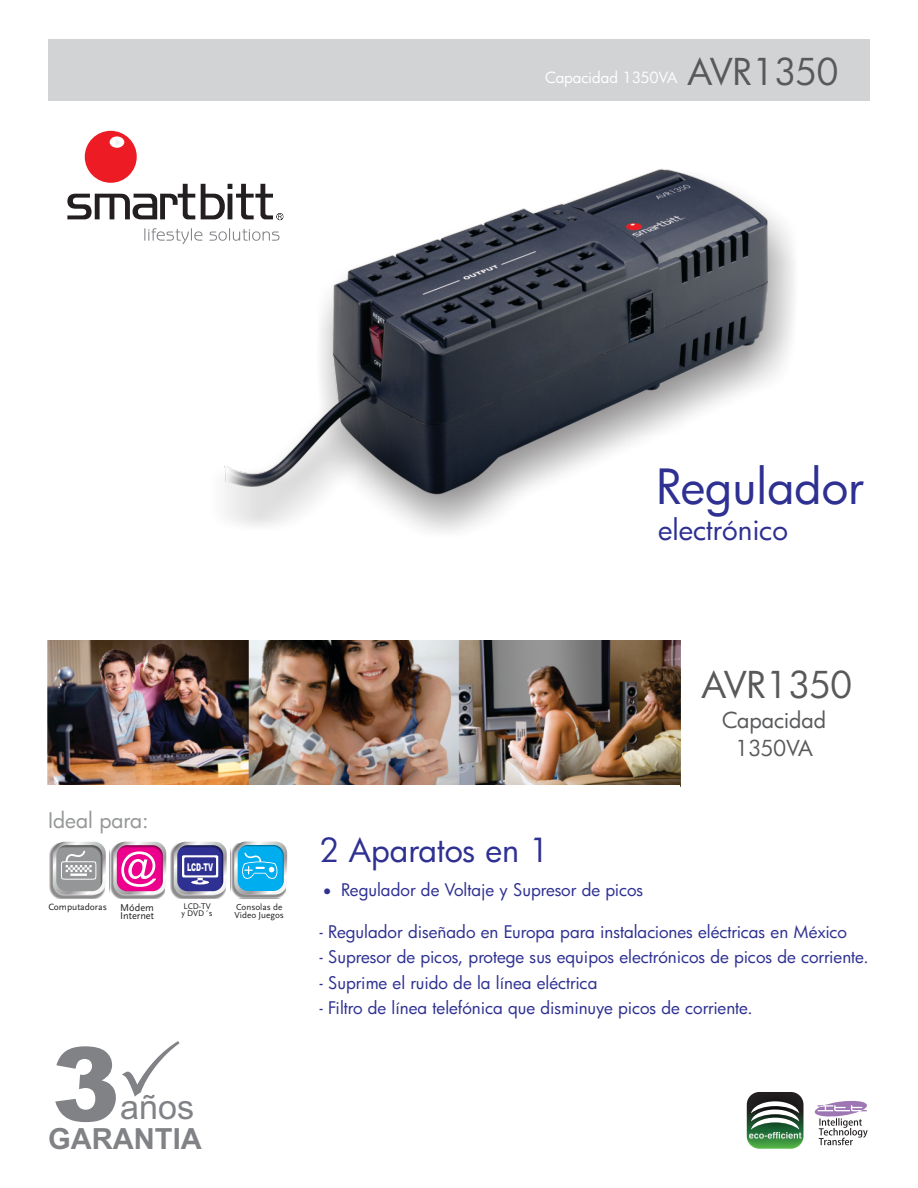
<style>
.page{position:relative;width:918px;height:1188px;background:#fff}
.page>*{position:absolute;margin:0;border:0;box-sizing:border-box;transform-origin:0 0}
.t1{font:900 102.45px "Arial";color:#808285}
.t2{font:47.1px "Futura";color:#2e3092}
.t3{font:36px "Futura";letter-spacing:-.015em;color:#58595b}
.t4{font:34.05px "Arial";color:#808285}
.t5{font:32.25px "Futura";letter-spacing:-.005em;color:#2e3092}
.t6{font:700 29.1px "Arial";color:#808285}
.t7{font:27.75px "Futura";color:#2e3092}
.t8{font:21.45px/28.2px "Futura";letter-spacing:-.005em;color:#58595b;text-align:center}
.t9{font:21px "Futura";color:#949698}
.t10{font:16.95px "Futura";color:#2e3092}
.t11{font:15px "Futura";letter-spacing:-.005em;color:#fff}
.t12{font:900 10.8px "Arial";color:#fff;scale:.61 1}
.t13{font:10.35px/9px "Scala Sans";color:#231f20}
.t14{font:9.45px "Scala Sans";color:#231f20}
.t15{font:9.15px/7.9px "Scala Sans";color:#231f20}
.t16{font:8.55px/7.4px "Scala Sans";color:#231f20}
</style>
<div class="page">
<div style="left:48px;top:40px;width:822px;height:61px;background:#d1d3d4"></div>
<div style="left:85px;top:131px;width:52px;height:52px;background:#ed1c24;border-radius:50%"></div>
<svg style="left:110px;top:136px;width:14px;height:12px"></svg>
<svg style="left:144px;top:228px;width:59px;height:16px"></svg>
<svg style="left:67px;top:184px;width:141px;height:36px"></svg>
<svg style="left:814px;top:1100px;width:54px;height:45px"></svg>
<div style="left:170px;top:844px;width:55px;height:55px;background:#231f20;opacity:.52"></div>
<div style="left:110px;top:844px;width:55px;height:55px;background:#231f20;opacity:.52"></div>
<div style="left:49px;top:844px;width:55px;height:55px;background:#231f20;opacity:.52"></div>
<svg style="left:53px;top:842px;width:53px;height:53px;background:#acadae"></svg>
<svg style="left:113px;top:842px;width:53px;height:53px"></svg>
<svg style="left:174px;top:842px;width:53px;height:53px;background:#6f70ab"></svg>
<div style="left:231px;top:843px;width:55px;height:55px;background:#231f20;opacity:.52"></div>
<svg style="left:234px;top:842px;width:53px;height:52px;background:#46b9e4"></svg>
<svg style="left:122px;top:1041px;width:57px;height:56px"></svg>
<img style="left:48px;top:640px;width:633px;height:147px">
<div style="left:37px;top:785px;width:643px;height:5px;background:#fff"></div>
<svg style="left:747px;top:1092px;width:56px;height:57px"></svg>
<img style="left:208px;top:168px;width:586px;height:364px">
<p class="t11" style="left:545px;top:72px;width:134px">Capacidad 1350VA</p>
<h3 class="t3" style="left:688px;top:57px;width:153px">AVR1350</h3>
<h2 class="t2" style="left:656px;top:469px;width:209px">Regulador</h2>
<h3 class="t7" style="left:658px;top:519px;width:131px">electrónico</h3>
<p class="t9" style="left:48px;top:812px;width:102px">Ideal para:</p>
<p class="t12" style="left:187px;top:863px;width:45px">LCD-TV</p>
<p class="t13" style="left:120px;top:904px;width:35px">Módem<br>Internet</p>
<p class="t14" style="left:48px;top:903px;width:60px">Computadoras</p>
<p class="t16" style="left:182px;top:903px;width:33px">LCD-TV y DVD´s</p>
<p class="t15" style="left:235px;top:904px;width:51px">Consolas de<br>Video Juegos</p>
<h1 class="t1" style="left:52px;top:1048px;width:70px">3</h1>
<h3 class="t4" style="left:120px;top:1094px;width:75px">años</h3>
<h3 class="t6" style="left:48px;top:1128px;width:155px">GARANTIA</h3>
<h3 class="t3" style="left:701px;top:671px;width:153px">AVR1350</h3>
<h3 class="t5" style="left:319px;top:837px;width:231px">2 Aparatos en 1</h3>
<p class="t10" style="left:323px;top:884px;width:321px">● Regulador de Voltaje y Supresor de picos</p>
<p class="t8" style="left:722px;top:709px;width:105px">Capacidad<br>1350VA</p>
<p class="t10" style="left:319px;top:925px;width:529px">- Regulador diseñado en Europa para instalaciones eléctricas en México</p>
<p class="t10" style="left:319px;top:950px;width:551px">- Supresor de picos, protege sus equipos electrónicos de picos de corriente.</p>
<p class="t10" style="left:319px;top:976px;width:280px">- Suprime el ruido de la línea eléctrica</p>
<p class="t10" style="left:319px;top:1001px;width:435px">- Filtro de línea telefónica que disminuye picos de corriente.</p>
</div>
